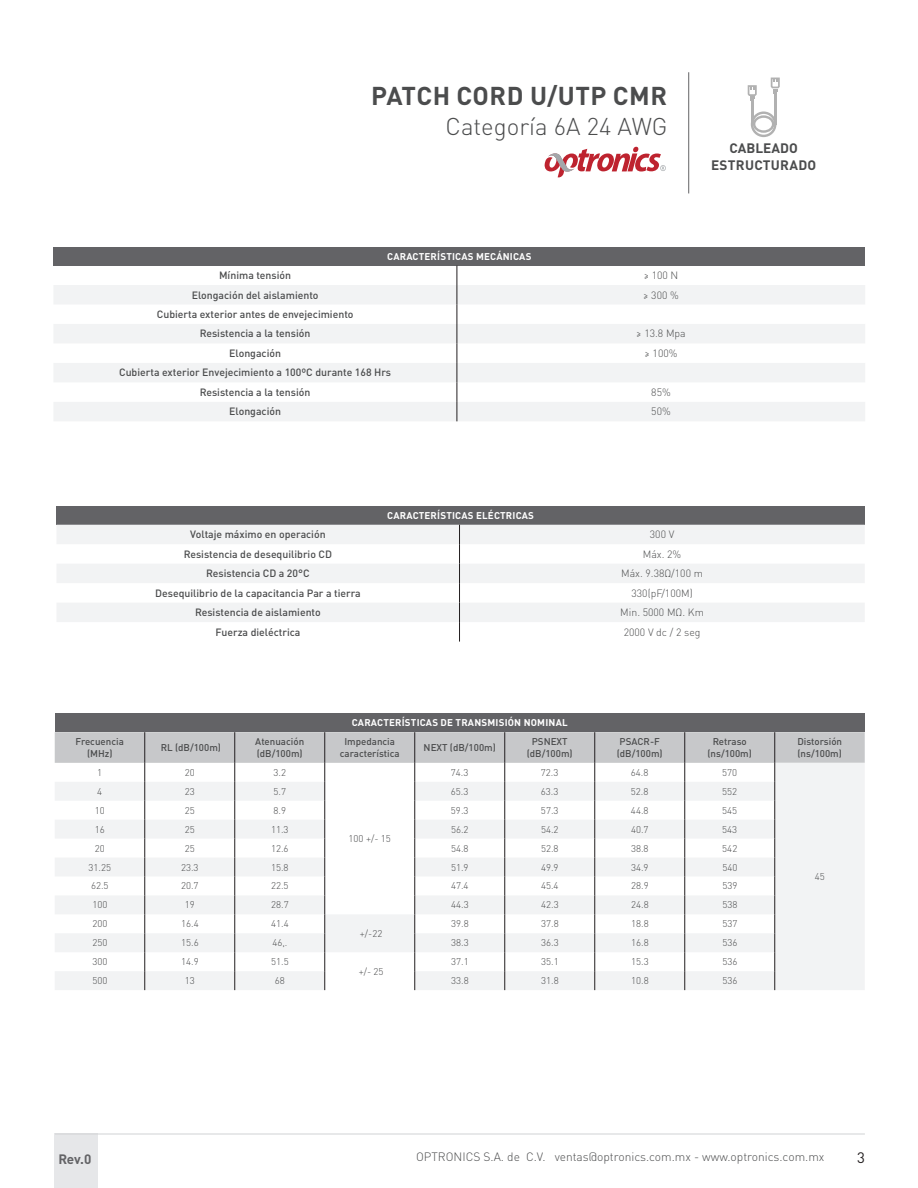
<style>
.page{position:relative;width:918px;height:1188px;background:#fff}
.page>*{position:absolute;margin:0;border:0;box-sizing:border-box;transform-origin:0 0}
.t1{font:700 25.5px "DIN Pro";letter-spacing:.02em;color:#4b4c4d}
.t2{font:300 24px "DIN Pro";color:#4b4c4d}
.t3{font:15px "DIN Pro";color:#231f20}
.t4{font:700 13.5px/16.2px "DIN Pro";letter-spacing:.02em;color:#4b4c4d;text-align:center}
.t5{font:700 13.5px "DIN Pro";color:#636366}
.t6{font:300 12px "DIN Pro";color:#4b4c4d}
.t7{font:500 10.5px/19.5px "DIN Pro";color:#4b4c4d;text-align:center}
.t8{font:300 10.5px "DIN Pro";color:#4b4c4d}
.t9{font:300 9.75px "DIN Pro";color:#4b4c4d}
.t10{font:500 9.75px/11.7px "DIN Pro";color:#4b4c4d;text-align:center}
.t11{font:700 9.75px "DIN Pro";letter-spacing:.02em;color:#fff}
</style>
<div class="page">
<div style="left:54px;top:1134px;width:44px;height:54px;background:#e6e7e9"></div>
<hr style="left:55px;top:1134px;width:810px;height:1px;background:#d1d2d4">
<hr style="left:688px;top:72px;width:1px;height:121px;background:#636366">
<svg style="left:544px;top:147px;width:122px;height:30px"></svg>
<svg style="left:751px;top:111px;width:25px;height:26px"></svg>
<hr style="left:751px;top:101px;width:2px;height:23px;background:#b1b1b1">
<hr style="left:774px;top:94px;width:2px;height:30px;background:#b1b1b1">
<svg style="left:748px;top:85px;width:9px;height:16px"></svg>
<svg style="left:771px;top:78px;width:9px;height:16px"></svg>
<div style="left:56px;top:506px;width:809px;height:19px;background:#636366"></div>
<svg style="left:57px;top:525px;width:807px;height:97px;fill:#f2f3f4"></svg>
<svg style="left:459px;top:525px;width:1px;height:117px"></svg>
<div style="left:53px;top:247px;width:812px;height:19px;background:#636366"></div>
<svg style="left:54px;top:285px;width:811px;height:136px;fill:#f2f3f4"></svg>
<svg style="left:457px;top:266px;width:1px;height:155px"></svg>
<div style="left:55px;top:713px;width:810px;height:19px;background:#636366"></div>
<svg style="left:55px;top:732px;width:810px;height:258px"></svg>
<h1 class="t1" style="left:371px;top:74px;width:297px">PATCH CORD U/UTP CMR</h1>
<h2 class="t2" style="left:446px;top:108px;width:223px">Categoría 6A 24 AWG</h2>
<p class="t4" style="left:711px;top:139px;width:107px">CABLEADO<br>ESTRUCTURADO</p>
<p class="t11" style="left:387px;top:248px;width:146px">CARACTERÍSTICAS MECÁNICAS</p>
<p class="t7" style="left:219px;top:264px;width:74px">Mínima tensión</p>
<p class="t8" style="left:644px;top:267px;width:36px">≥ 100 N</p>
<p class="t7" style="left:192px;top:284px;width:128px">Elongación del aislamiento</p>
<p class="t8" style="left:643px;top:287px;width:37px">≥ 300 %</p>
<p class="t7" style="left:157px;top:303px;width:198px">Cubierta exterior antes de envejecimiento<br>Resistencia a la tensión</p>
<p class="t8" style="left:636px;top:326px;width:51px">≥ 13.8 Mpa</p>
<p class="t7" style="left:229px;top:342px;width:53px">Elongación</p>
<p class="t8" style="left:645px;top:345px;width:34px">≥ 100%</p>
<p class="t7" style="left:119px;top:362px;width:274px">Cubierta exterior Envejecimiento a 100ºC durante 168 Hrs<br>Resistencia a la tensión</p>
<p class="t8" style="left:651px;top:384px;width:21px">85%</p>
<p class="t7" style="left:229px;top:401px;width:53px">Elongación</p>
<p class="t8" style="left:651px;top:403px;width:21px">50%</p>
<p class="t11" style="left:387px;top:507px;width:148px">CARACTERÍSTICAS ELÉCTRICAS</p>
<p class="t7" style="left:190px;top:524px;width:137px">Voltaje máximo en operación</p>
<p class="t8" style="left:650px;top:526px;width:26px">300 V</p>
<p class="t7" style="left:184px;top:543px;width:150px">Resistencia de desequilibrio CD</p>
<p class="t8" style="left:643px;top:546px;width:40px">Máx. 2%</p>
<p class="t7" style="left:206px;top:562px;width:105px">Resistencia CD a 20°C</p>
<p class="t8" style="left:621px;top:565px;width:83px">Máx. 9.38Ω/100 m</p>
<p class="t7" style="left:155px;top:582px;width:207px">Desequilibrio de la capacitancia Par a tierra</p>
<p class="t8" style="left:632px;top:585px;width:63px">330(pF/100M)</p>
<p class="t7" style="left:195px;top:601px;width:127px">Resistencia de aislamiento</p>
<p class="t8" style="left:620px;top:604px;width:85px">Min. 5000 MΩ. Km</p>
<p class="t7" style="left:216px;top:621px;width:86px">Fuerza dieléctrica</p>
<p class="t8" style="left:624px;top:624px;width:78px">2000 V dc / 2 seg</p>
<p class="t11" style="left:352px;top:715px;width:217px">CARACTERÍSTICAS DE TRANSMISIÓN NOMINAL</p>
<p class="t10" style="left:76px;top:735px;width:50px">Frecuencia (MHz)</p>
<p class="t10" style="left:161px;top:741px;width:62px">RL (dB/100m)</p>
<p class="t10" style="left:255px;top:735px;width:50px;text-align:left">Atenuación (dB/100m)</p>
<p class="t10" style="left:340px;top:735px;width:61px">Impedancia característica</p>
<p class="t10" style="left:424px;top:741px;width:74px">NEXT (dB/100m)</p>
<p class="t10" style="left:527px;top:735px;width:47px">PSNEXT (dB/100m)</p>
<p class="t10" style="left:617px;top:735px;width:47px;text-align:left">PSACR-F (dB/100m)</p>
<p class="t10" style="left:708px;top:735px;width:46px">Retraso (ns/100m)</p>
<p class="t10" style="left:797px;top:735px;width:46px;text-align:left">Distorsión (ns/100m)</p>
<p class="t9" style="left:97px;top:765px;width:7px">1</p>
<p class="t9" style="left:185px;top:765px;width:12px">20</p>
<p class="t9" style="left:273px;top:765px;width:14px">3.2</p>
<p class="t9" style="left:451px;top:765px;width:19px">74.3</p>
<p class="t9" style="left:541px;top:765px;width:19px">72.3</p>
<p class="t9" style="left:631px;top:765px;width:19px">64.8</p>
<p class="t9" style="left:722px;top:765px;width:17px">570</p>
<p class="t9" style="left:97px;top:784px;width:7px">4</p>
<p class="t9" style="left:185px;top:784px;width:12px">23</p>
<p class="t9" style="left:273px;top:784px;width:14px">5.7</p>
<p class="t9" style="left:451px;top:784px;width:19px">65.3</p>
<p class="t9" style="left:541px;top:784px;width:19px">63.3</p>
<p class="t9" style="left:631px;top:784px;width:19px">52.8</p>
<p class="t9" style="left:722px;top:784px;width:17px">552</p>
<p class="t9" style="left:95px;top:803px;width:12px">10</p>
<p class="t9" style="left:185px;top:803px;width:12px">25</p>
<p class="t9" style="left:273px;top:803px;width:14px">8.9</p>
<p class="t9" style="left:451px;top:803px;width:19px">59.3</p>
<p class="t9" style="left:541px;top:803px;width:19px">57.3</p>
<p class="t9" style="left:631px;top:803px;width:19px">44.8</p>
<p class="t9" style="left:722px;top:803px;width:17px">545</p>
<p class="t9" style="left:95px;top:822px;width:12px">16</p>
<p class="t9" style="left:185px;top:822px;width:12px">25</p>
<p class="t9" style="left:271px;top:822px;width:19px">11.3</p>
<p class="t9" style="left:451px;top:822px;width:19px">56.2</p>
<p class="t9" style="left:541px;top:822px;width:19px">54.2</p>
<p class="t9" style="left:631px;top:822px;width:19px">40.7</p>
<p class="t9" style="left:722px;top:822px;width:17px">543</p>
<p class="t9" style="left:95px;top:841px;width:12px">20</p>
<p class="t9" style="left:185px;top:841px;width:12px">25</p>
<p class="t9" style="left:271px;top:841px;width:19px">12.6</p>
<p class="t9" style="left:451px;top:841px;width:19px">54.8</p>
<p class="t9" style="left:541px;top:841px;width:19px">52.8</p>
<p class="t9" style="left:631px;top:841px;width:19px">38.8</p>
<p class="t9" style="left:722px;top:841px;width:17px">542</p>
<p class="t9" style="left:89px;top:859px;width:24px">31.25</p>
<p class="t9" style="left:181px;top:859px;width:19px">23.3</p>
<p class="t9" style="left:271px;top:859px;width:19px">15.8</p>
<p class="t9" style="left:451px;top:859px;width:19px">51.9</p>
<p class="t9" style="left:541px;top:859px;width:19px">49.9</p>
<p class="t9" style="left:631px;top:859px;width:19px">34.9</p>
<p class="t9" style="left:722px;top:859px;width:17px">540</p>
<p class="t9" style="left:91px;top:878px;width:19px">62.5</p>
<p class="t9" style="left:181px;top:878px;width:19px">20.7</p>
<p class="t9" style="left:271px;top:878px;width:19px">22.5</p>
<p class="t9" style="left:451px;top:878px;width:19px">47.4</p>
<p class="t9" style="left:541px;top:878px;width:19px">45.4</p>
<p class="t9" style="left:631px;top:878px;width:19px">28.9</p>
<p class="t9" style="left:722px;top:878px;width:17px">539</p>
<p class="t9" style="left:92px;top:897px;width:17px">100</p>
<p class="t9" style="left:185px;top:897px;width:12px">19</p>
<p class="t9" style="left:271px;top:897px;width:19px">28.7</p>
<p class="t9" style="left:451px;top:897px;width:19px">44.3</p>
<p class="t9" style="left:541px;top:897px;width:19px">42.3</p>
<p class="t9" style="left:631px;top:897px;width:19px">24.8</p>
<p class="t9" style="left:722px;top:897px;width:17px">538</p>
<p class="t9" style="left:92px;top:916px;width:17px">200</p>
<p class="t9" style="left:181px;top:916px;width:19px">16.4</p>
<p class="t9" style="left:271px;top:916px;width:19px">41.4</p>
<p class="t9" style="left:360px;top:926px;width:24px">+/-22</p>
<p class="t9" style="left:349px;top:831px;width:44px">100 +/- 15</p>
<p class="t9" style="left:451px;top:916px;width:19px">39.8</p>
<p class="t9" style="left:541px;top:916px;width:19px">37.8</p>
<p class="t9" style="left:631px;top:916px;width:19px">18.8</p>
<p class="t9" style="left:722px;top:916px;width:17px">537</p>
<p class="t9" style="left:92px;top:935px;width:17px">250</p>
<p class="t9" style="left:181px;top:935px;width:19px">15.6</p>
<p class="t9" style="left:272px;top:935px;width:17px">46,.</p>
<p class="t9" style="left:451px;top:935px;width:19px">38.3</p>
<p class="t9" style="left:541px;top:935px;width:19px">36.3</p>
<p class="t9" style="left:631px;top:935px;width:19px">16.8</p>
<p class="t9" style="left:722px;top:935px;width:17px">536</p>
<p class="t9" style="left:92px;top:954px;width:17px">300</p>
<p class="t9" style="left:181px;top:954px;width:19px">14.9</p>
<p class="t9" style="left:271px;top:954px;width:19px">51.5</p>
<p class="t9" style="left:359px;top:964px;width:26px">+/- 25</p>
<p class="t9" style="left:451px;top:954px;width:19px">37.1</p>
<p class="t9" style="left:541px;top:954px;width:19px">35.1</p>
<p class="t9" style="left:631px;top:954px;width:19px">15.3</p>
<p class="t9" style="left:722px;top:954px;width:17px">536</p>
<p class="t9" style="left:92px;top:973px;width:17px">500</p>
<p class="t9" style="left:185px;top:973px;width:12px">13</p>
<p class="t9" style="left:275px;top:973px;width:12px">68</p>
<p class="t9" style="left:451px;top:973px;width:19px">33.8</p>
<p class="t9" style="left:541px;top:973px;width:19px">31.8</p>
<p class="t9" style="left:631px;top:973px;width:19px">10.8</p>
<p class="t9" style="left:722px;top:973px;width:17px">536</p>
<p class="t9" style="left:815px;top:869px;width:12px">45</p>
<p class="t5" style="left:58px;top:1148px;width:34px">Rev.0</p>
<p class="t6" style="left:416px;top:1147px;width:410px">OPTRONICS S.A. de C.V. ventas@optronics.com.mx - www.optronics.com.mx</p>
<h3 class="t3" style="left:857px;top:1148px;width:9px">3</h3>
</div>
